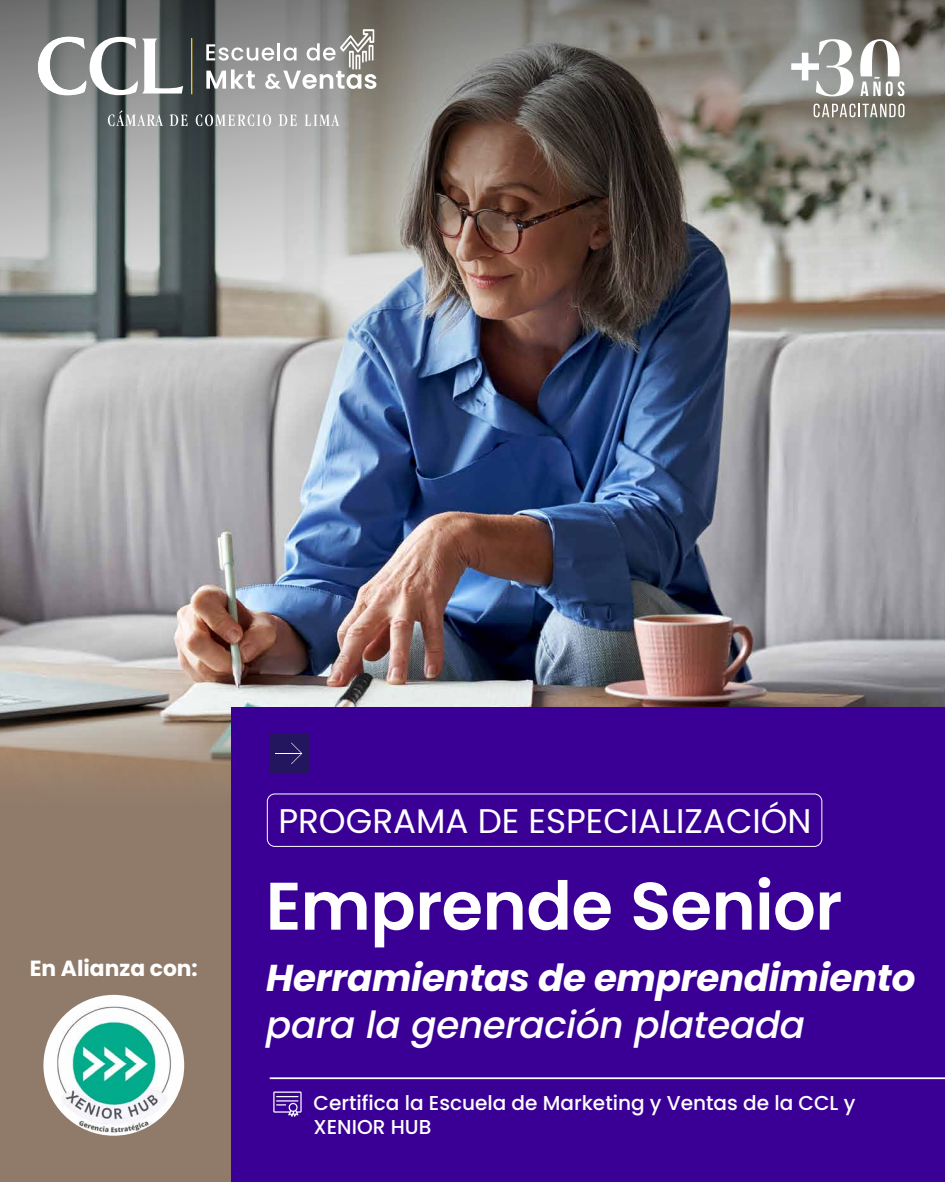
<style>
.page{position:relative;width:945px;height:1182px;background:#fff}
.page>*{position:absolute;margin:0;border:0;box-sizing:border-box;transform-origin:0 0}
.t1{font:600 67.2px "Poppins";letter-spacing:-.01em;color:#fff}
.t2{font:italic 700 37.36px "Poppins";letter-spacing:-.01em;color:#fff}
.t3{font:italic 500 37.36px "Poppins";letter-spacing:-.01em;color:#fff}
.t4{font:34.21px "Poppins";color:#fff}
.t5{font:700 21.88px "Poppins";color:#fff}
.t6{font:500 20.12px/24.6px "Poppins";color:#fff}
</style>
<div class="page">
<div style="left:0;top:0;width:945px;height:1181px;background:#907b6a"></div>
<img style="left:0;top:574px;width:945px;height:230px">
<img style="left:0;top:0;width:945px;height:574px">
<div style="left:232px;top:707px;width:713px;height:474px;background:#3a0096"></div>
<hr style="left:270px;top:1077px;width:675px;height:1px;background:#fff">
<svg style="left:273px;top:1091px;width:29px;height:25px"></svg>
<div style="left:269px;top:733px;width:39px;height:40px;background:#24165e"></div>
<svg style="left:276px;top:742px;width:26px;height:22px"></svg>
<svg style="left:791px;top:39px;width:63px;height:57px;background:#b5b7b4"></svg>
<svg style="left:814px;top:104px;width:91px;height:13px"></svg>
<svg style="left:860px;top:39px;width:44px;height:57px;background:#b0afab"></svg>
<svg style="left:108px;top:110px;width:55px;height:16px"></svg>
<svg style="left:170px;top:114px;width:18px;height:12px"></svg>
<svg style="left:196px;top:114px;width:75px;height:12px"></svg>
<svg style="left:279px;top:114px;width:18px;height:12px"></svg>
<svg style="left:305px;top:114px;width:34px;height:12px"></svg>
<hr style="left:192px;top:38px;width:1px;height:56px;background:#edc22e">
<hr style="left:191px;top:38px;width:1px;height:56px;background:#edc22e">
<svg style="left:38px;top:37px;width:145px;height:58px;background:#969a9a"></svg>
<svg style="left:206px;top:29px;width:170px;height:60px;background:#a3a3a1"></svg>
<div style="left:267px;top:793px;width:555px;height:53px;border:1px solid #fff;border-radius:7px"></div>
<img style="left:43px;top:994px;width:141px;height:141px;border-radius:70px">
<p class="t5" style="left:30px;top:955px;width:170px">En Alianza con:</p>
<h3 class="t4" style="left:278px;top:801px;width:535px">PROGRAMA DE ESPECIALIZACIÓN</h3>
<h1 class="t1" style="left:266px;top:867px;width:578px">Emprende Senior</h1>
<h2 class="t2" style="left:266px;top:956px;width:651px">Herramientas de emprendimiento</h2>
<h2 class="t3" style="left:266px;top:1003px;width:540px">para la generación plateada</h2>
<p class="t6" style="left:314px;top:1090px;width:543px">Certifica la Escuela de Marketing y Ventas de la CCL y<br>XENIOR HUB</p>
</div>
